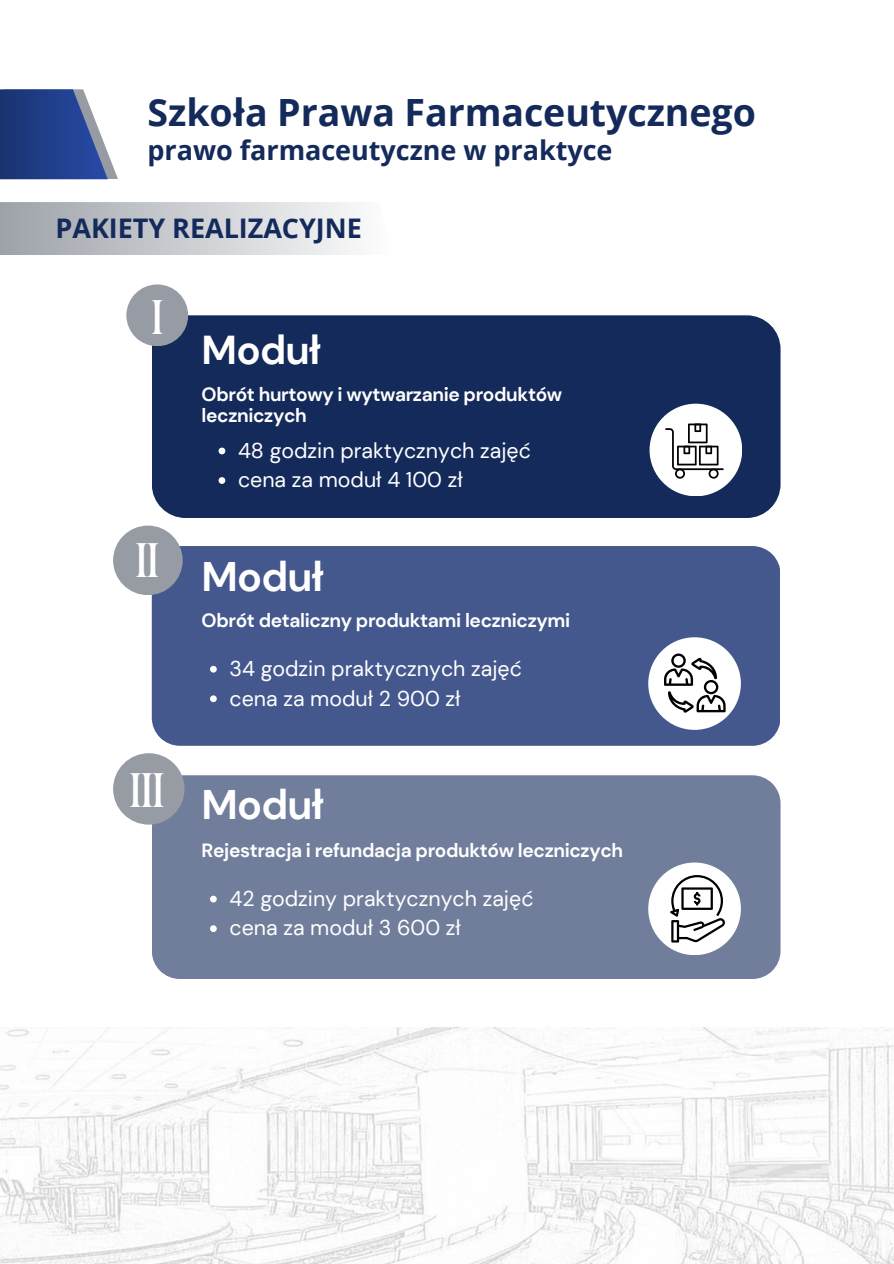
<style>
.page{position:relative;width:894px;height:1264px;background:#fff}
.page>*{position:absolute;margin:0;border:0;box-sizing:border-box;transform-origin:0 0}
.t1{font:49.5px "Higuen";color:#fff}
.t2{font:700 41.25px "DM Sans";letter-spacing:-.02em;color:#fff}
.t3{font:700 40.2px "DM Sans";letter-spacing:-.02em;color:#fff}
.t4{font:700 37.5px "Open Sans";color:#142a5b}
.t5{font:700 27px "Open Sans";color:#142a5b}
.t6{font:21.45px "DM Sans";color:#fff}
.t7{font:700 19.2px/21.9px "DM Sans";letter-spacing:-.02em;color:#fff}
</style>
<div class="page">
<div style="left:152px;top:315px;width:628px;height:203px;background:#142a5b;border-radius:34px"></div>
<div style="left:152px;top:546px;width:628px;height:199px;background:#44588e"></div>
<div style="left:152px;top:775px;width:628px;height:204px;background:#707d9b"></div>
<div style="left:126px;top:284px;width:62px;height:62px;background:#979ca4;border-radius:50%"></div>
<div style="left:113px;top:525px;width:70px;height:70px;background:#979ca4;border-radius:50%"></div>
<div style="left:113px;top:753px;width:71px;height:71px;background:#979ca4;border-radius:50%"></div>
<div style="left:648px;top:637px;width:92px;height:93px;background:#fff;border-radius:50%"></div>
<div style="left:649px;top:403px;width:93px;height:93px;background:#fff;border-radius:50%"></div>
<div style="left:648px;top:862px;width:92px;height:93px;background:#fff;border-radius:50%"></div>
<svg style="left:665px;top:423px;width:58px;height:55px"></svg>
<svg style="left:664px;top:653px;width:61px;height:60px"></svg>
<svg style="left:670px;top:875px;width:54px;height:67px"></svg>
<svg style="left:218px;top:447px;width:7px;height:7px"></svg>
<svg style="left:218px;top:477px;width:7px;height:7px"></svg>
<svg style="left:210px;top:666px;width:7px;height:6px"></svg>
<svg style="left:210px;top:695px;width:7px;height:7px"></svg>
<svg style="left:210px;top:895px;width:7px;height:7px"></svg>
<svg style="left:210px;top:925px;width:7px;height:7px"></svg>
<img style="left:0;top:1027px;width:893px;height:236px">
<svg style="left:0;top:202px;width:355px;height:53px;background:#c8cbcf"></svg>
<svg style="left:0;top:89px;width:118px;height:90px;background:#4a619b"></svg>
<h2 class="t4" style="left:147px;top:86px;width:609px">Szkoła Prawa Farmaceutycznego</h2>
<h2 class="t5" style="left:147px;top:131px;width:466px">prawo farmaceutyczne w praktyce</h2>
<h1 class="t5" style="left:55px;top:209px;width:308px">PAKIETY REALIZACYJNE</h1>
<p class="t1" style="left:152px;top:296px;width:14px">I</p>
<h2 class="t1" style="left:136px;top:540px;width:25px">II</h2>
<p class="t1" style="left:130px;top:769px;width:37px">III</p>
<h4 class="t3" style="left:201px;top:324px;width:121px">Moduł</h4>
<p class="t7" style="left:201px;top:383px;width:362px">Obrót hurtowy i wytwarzanie produktów leczniczych</p>
<p class="t6" style="left:238px;top:436px;width:294px">48 godzin praktycznych zajęć</p>
<h3 class="t6" style="left:238px;top:466px;width:226px">cena za moduł 4 100 zł</h3>
<p class="t2" style="left:201px;top:550px;width:124px">Moduł</p>
<p class="t7" style="left:201px;top:609px;width:370px">Obrót detaliczny produktami leczniczymi</p>
<h1 class="t6" style="left:229px;top:654px;width:294px">34 godzin praktycznych zajęć</h1>
<h2 class="t6" style="left:229px;top:684px;width:232px">cena za moduł 2 900 zł</h2>
<p class="t2" style="left:201px;top:778px;width:124px">Moduł</p>
<p class="t7" style="left:201px;top:839px;width:423px">Rejestracja i refundacja produktów leczniczych</p>
<p class="t6" style="left:229px;top:884px;width:305px">42 godziny praktycznych zajęć</p>
<p class="t6" style="left:229px;top:914px;width:233px">cena za moduł 3 600 zł</p>
</div>
